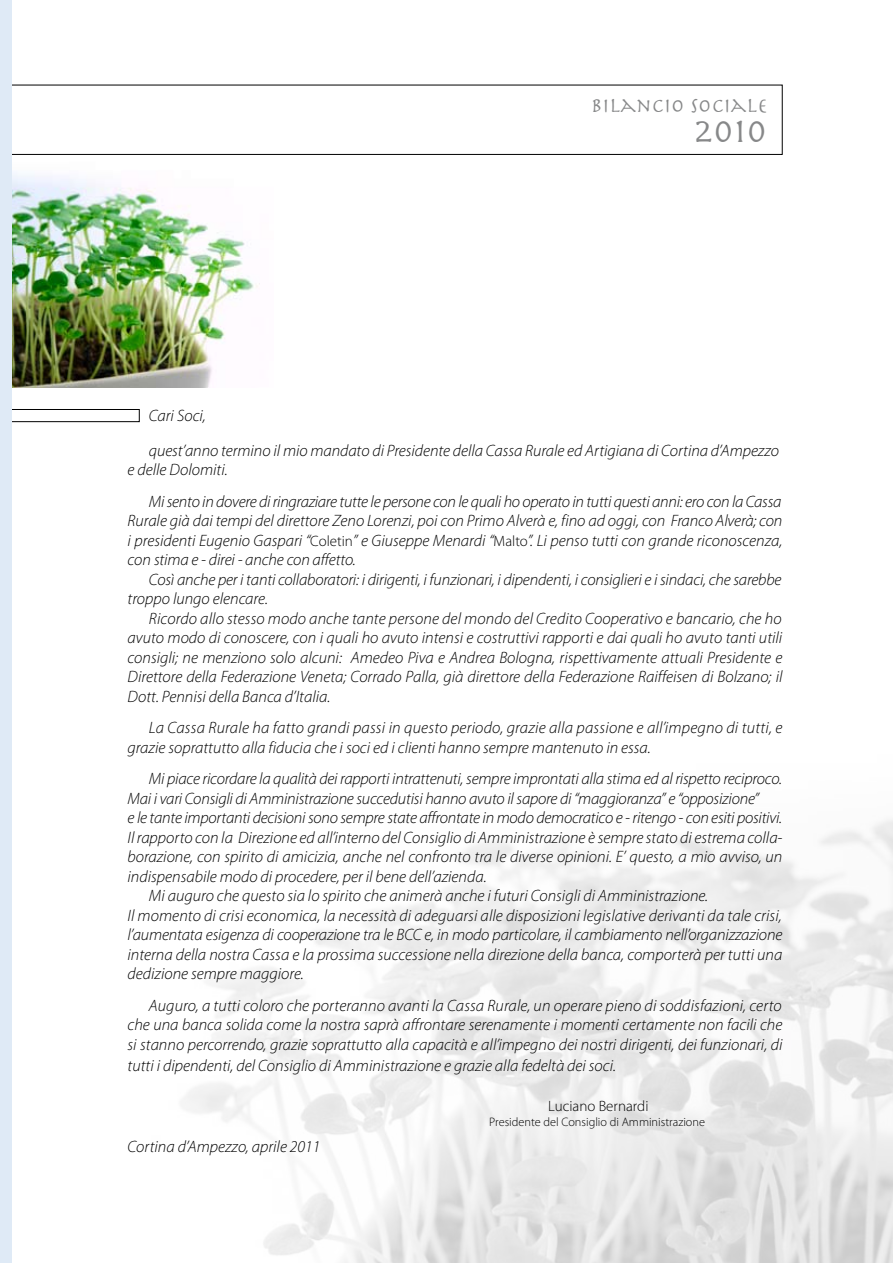
<style>
.page{position:relative;width:893px;height:1263px;background:#fff}
.page>*{position:absolute;margin:0;border:0;box-sizing:border-box;transform-origin:0 0}
.t1{font:36px "Herculanum";color:#878889}
.t2{font:21px "Herculanum";color:#878889}
.t3{font:italic 300 16.5px/19.5px "Myriad Pro";color:#000}
.t4{font:italic 300 16.5px/31.5px "Myriad Pro";letter-spacing:-.02em;color:#000}
.t5{font:300 15px "Myriad Pro";color:#000}
.t6{font:300 12.3px "Myriad Pro";color:#000}
.s1{font-style:normal;font-size:15px}
</style>
<div class="page">
<img style="left:184px;top:820px;width:709px;height:443px">
<img style="left:12px;top:173px;width:248px;height:214px">
<div style="left:0;top:409px;width:139px;height:13px;border:1px solid #000"></div>
<div style="left:0;top:85px;width:782px;height:70px;border:1px solid #000"></div>
<div style="left:0;top:0;width:12px;height:1263px;background:#dfeaf6"></div>
<hr style="left:0;top:0;width:1px;height:1263px;background:#e2efe1">
<svg style="left:0;top:160px;width:1px;height:943px"></svg>
<p class="t2" style="left:591px;top:92px;width:178px">BILANCIO SOCIALE</p>
<h1 class="t1" style="left:694px;top:108px;width:75px">2010</h1>
<p class="t3" style="left:149px;top:398px;width:632px;line-height:34.5px">Cari Soci,<br>quest’anno termino il mio mandato di Presidente della Cassa Rurale ed Artigiana di Cortina d’Ampezzo</p>
<p class="t4" style="left:149px;top:454px;width:634px;text-indent:-21px">e delle Dolomiti.<br>Mi sento in dovere di ringraziare tutte le persone con le quali ho operato in tutti questi anni: ero con la Cassa</p>
<p class="t3" style="left:128px;top:511px;width:656px;text-align:justify">Rurale già dai tempi del direttore Zeno Lorenzi, poi con Primo Alverà e, fino ad oggi, con Franco Alverà; con i presidenti Eugenio Gaspari “<span class="s1">Coletin</span>” e Giuseppe Menardi “<span class="s1">Malto</span>”. Li penso tutti con grande riconoscenza, con stima e - direi - anche con affetto.</p>
<p class="t3" style="left:128px;top:569px;width:655px;text-indent:21px">Così anche per i tanti collaboratori: i dirigenti, i funzionari, i dipendenti, i consiglieri e i sindaci, che sarebbe troppo lungo elencare.</p>
<p class="t3" style="left:128px;top:608px;width:656px;text-align:justify;text-indent:21px">Ricordo allo stesso modo anche tante persone del mondo del Credito Cooperativo e bancario, che ho avuto modo di conoscere, con i quali ho avuto intensi e costruttivi rapporti e dai quali ho avuto tanti utili consigli; ne menziono solo alcuni: Amedeo Piva e Andrea Bologna, rispettivamente attuali Presidente e Direttore della Federazione Veneta; Corrado Palla, già direttore della Federazione Raiffeisen di Bolzano; il Dott. Pennisi della Banca d’Italia.</p>
<p class="t3" style="left:128px;top:718px;width:656px;text-indent:21px">La Cassa Rurale ha fatto grandi passi in questo periodo, grazie alla passione e all’impegno di tutti, e grazie soprattutto alla fiducia che i soci ed i clienti hanno sempre mantenuto in essa.</p>
<p class="t3" style="left:149px;top:769px;width:635px">Mi piace ricordare la qualità dei rapporti intrattenuti, sempre improntati alla stima ed al rispetto reciproco.</p>
<p class="t3" style="left:128px;top:788px;width:633px">Mai i vari Consigli di Amministrazione succedutisi hanno avuto il sapore di “maggioranza” e “opposizione”</p>
<p class="t3" style="left:128px;top:808px;width:656px">e le tante importanti decisioni sono sempre state affrontate in modo democratico e - ritengo - con esiti positivi.</p>
<p class="t3" style="left:128px;top:827px;width:656px">Il rapporto con la Direzione ed all’interno del Consiglio di Amministrazione è sempre stato di estrema colla-</p>
<p class="t3" style="left:128px;top:847px;width:656px">borazione, con spirito di amicizia, anche nel confronto tra le diverse opinioni. E’ questo, a mio avviso, un</p>
<p class="t3" style="left:128px;top:866px;width:361px">indispensabile modo di procedere, per il bene dell’azienda.</p>
<p class="t3" style="left:149px;top:886px;width:561px">Mi auguro che questo sia lo spirito che animerà anche i futuri Consigli di Amministrazione.</p>
<p class="t3" style="left:128px;top:905px;width:656px">Il momento di crisi economica, la necessità di adeguarsi alle disposizioni legislative derivanti da tale crisi,</p>
<p class="t3" style="left:128px;top:925px;width:656px">l’aumentata esigenza di cooperazione tra le BCC e, in modo particolare, il cambiamento nell’organizzazione</p>
<p class="t3" style="left:128px;top:944px;width:656px">interna della nostra Cassa e la prossima successione nella direzione della banca, comporterà per tutti una</p>
<p class="t3" style="left:128px;top:964px;width:178px">dedizione sempre maggiore.</p>
<p class="t3" style="left:128px;top:995px;width:656px;text-align:justify;text-indent:21px">Auguro, a tutti coloro che porteranno avanti la Cassa Rurale, un operare pieno di soddisfazioni, certo che una banca solida come la nostra saprà affrontare serenamente i momenti certamente non facili che si stanno percorrendo, grazie soprattutto alla capacità e all’impegno dei nostri dirigenti, dei funzionari, di</p>
<p class="t3" style="left:128px;top:1055px;width:490px">tutti i dipendenti, del Consiglio di Amministrazione e grazie alla fedeltà dei soci.</p>
<p class="t5" style="left:548px;top:1097px;width:102px">Luciano Bernardi</p>
<p class="t6" style="left:489px;top:1115px;width:217px">Presidente del Consiglio di Amministrazione</p>
<p class="t3" style="left:128px;top:1136px;width:194px">Cortina d’Ampezzo, aprile 2011</p>
</div>
